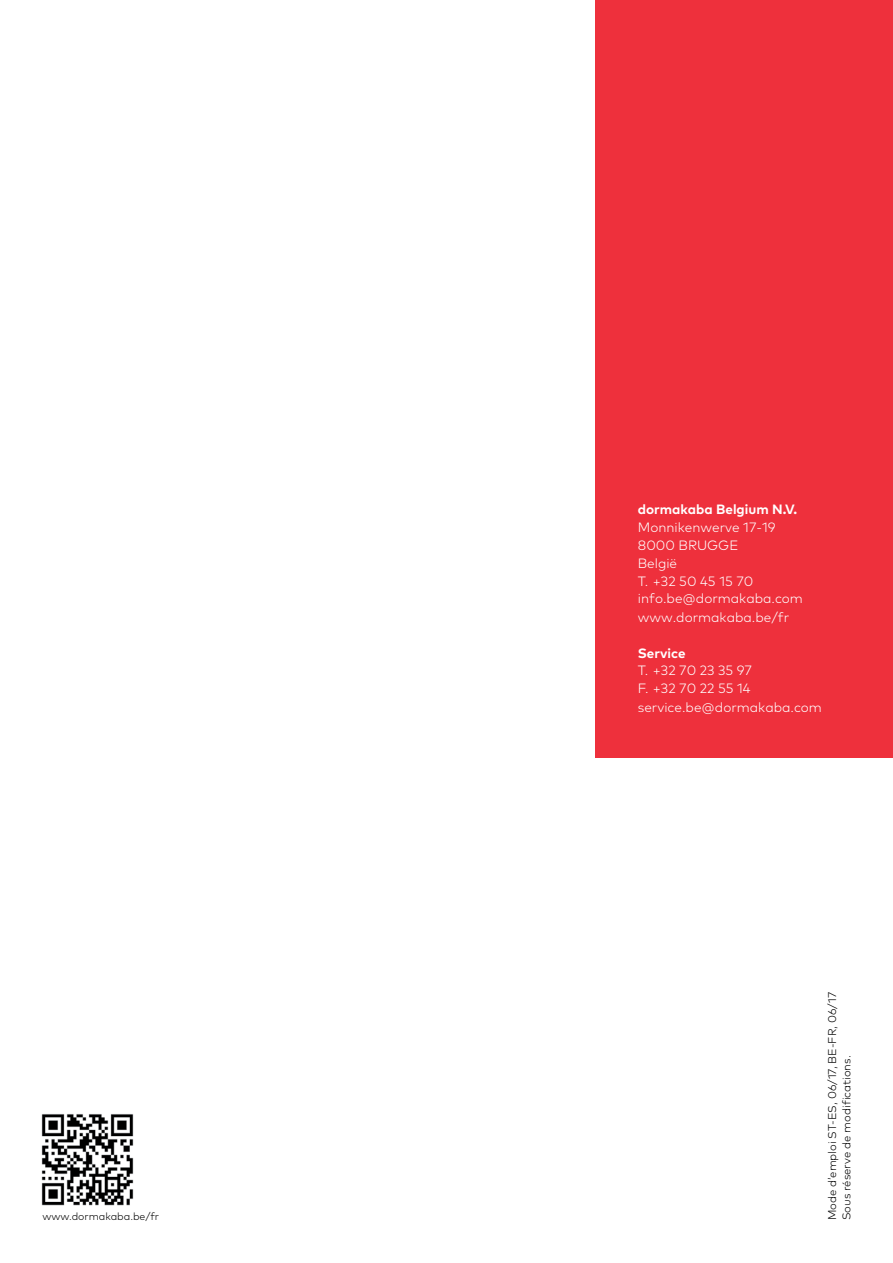
<style>
.page{position:relative;width:893px;height:1263px;background:#fff}
.page>*{position:absolute;margin:0;border:0;box-sizing:border-box;transform-origin:0 0}
.t1{font:300 13.5px/18px "Mark Pro";color:#fff}
.t2{font:700 13.5px "Mark Pro";color:#fff}
.t3{font:300 11.25px/14.2px "Mark Pro";color:#000}
.t4{font:300 10.5px "Mark Pro";color:#000}
</style>
<div class="page">
<div style="left:595px;top:0;width:298px;height:758px;background:#ee303c"></div>
<img style="left:41px;top:1114px;width:93px;height:92px">
<p class="t4" style="left:43px;top:1209px;width:118px">www.dormakaba.be/fr</p>
<p class="t2" style="left:638px;top:499px;width:161px">dormakaba Belgium N.V.</p>
<p class="t1" style="left:638px;top:517px;width:167px">Monnikenwerve 17-19<br>8000 BRUGGE<br>België<br>T. +32 50 45 15 70 info.be@dormakaba.com www.dormakaba.be/fr</p>
<p class="t2" style="left:638px;top:643px;width:49px">Service</p>
<p class="t1" style="left:638px;top:660px;width:186px">T. +32 70 23 35 97<br>F. +32 70 22 55 14 service.be@dormakaba.com</p>
<p class="t3" style="left:824px;top:1220px;width:230px;rotate:-90deg">Mode d’emploi ST-ES, 06/17, BE-FR, 06/17<br>Sous réserve de modifications.</p>
</div>
